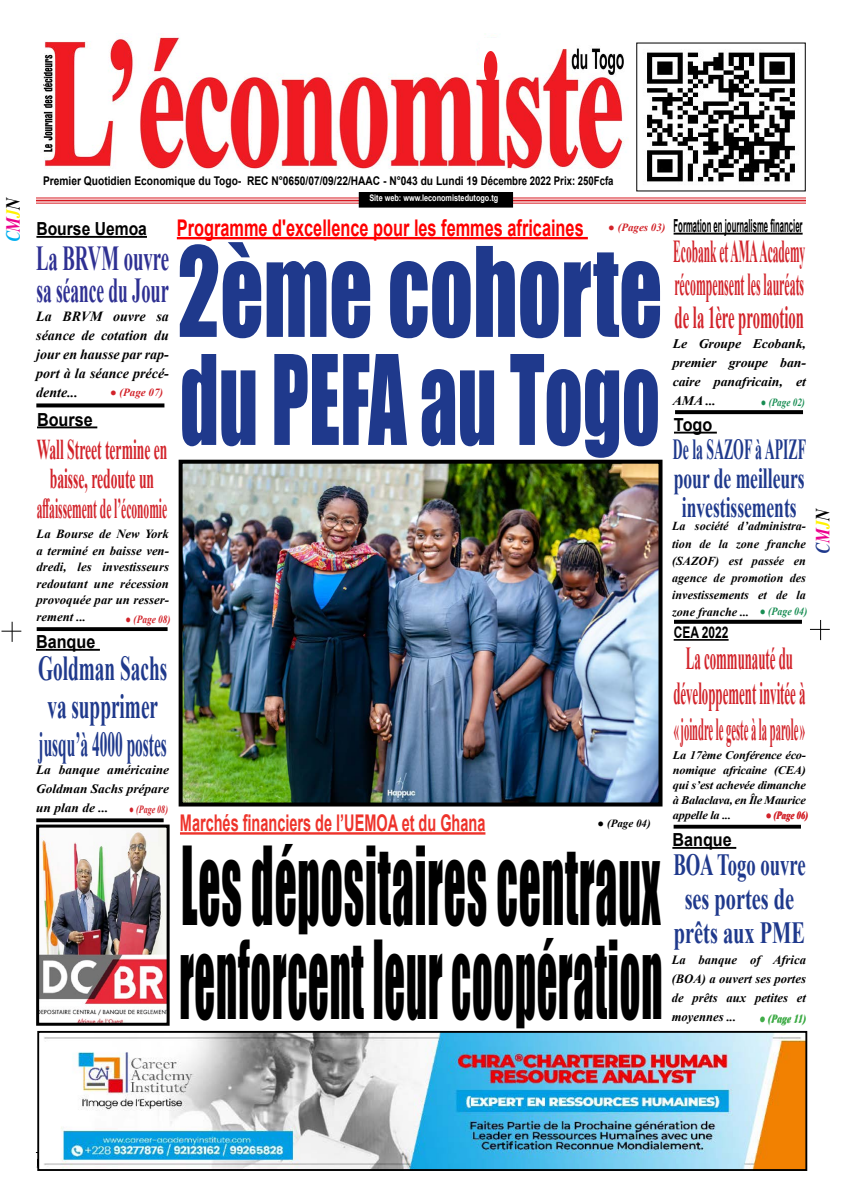
<style>
.page{position:relative;width:842px;height:1191px;background:#fff}
.page>*{position:absolute;margin:0;border:0;box-sizing:border-box;transform-origin:0 0}
.t1{font:115px/108px "Impact";color:#1f398c;scale:.74 1}
.t2{font:99.7px/94px "Impact";letter-spacing:.02em;color:#000;scale:.43 1}
.t3{font:700 35px/38px "Times New Roman";color:#1f398c;scale:.55 1}
.t4{font:700 35px/32px "Times New Roman";color:#2e3092;scale:.54 1}
.t5{font:700 32px/35px "Times New Roman";color:#d2232a;text-align:center;scale:.4 1}
.t6{font:700 31.9px/33px "Times New Roman";color:#d2232a;text-align:justify;scale:.36 1}
.t7{font:700 30.8px/34px "Times New Roman";color:#1f398c;text-align:center;scale:.61 1}
.t8{font:700 29.1px/29px "Times New Roman";color:#1f398c;text-align:justify;scale:.47 1}
.t9{font:700 28.7px/29.3px "Times New Roman";color:#d2232a;text-align:center;scale:.47 1}
.t10{font:700 23px "Arial";color:#f00;scale:.71 1}
.t11{font:700 23px "Arial";color:#ee332b;scale:.63 1}
.t12{font:italic 700 20px "Times New Roman";color:#1f398c;scale:.8 1}
.t13{font:italic 700 20px "Times New Roman";color:#00aeef;scale:.8 1}
.t14{font:700 18px "Arial";color:#000;scale:.43 1}
.t15{font:700 18px "Arial";color:#000;scale:.9 1}
.t16{font:700 18px "Arial";color:#000;scale:.87 1}
.t17{font:700 16px "Arial";color:#000;scale:.75 1}
.t18{font:italic 700 14px/19px "Times New Roman";color:#000;text-align:justify}
.t19{font:italic 700 13.1px/19px "Times New Roman";letter-spacing:-.01em;color:#000;text-align:justify;scale:1.06 1}
.t20{font:italic 700 12.7px/19px "Times New Roman";color:#000;text-align:justify;scale:1.06 1}
.t21{font:italic 700 12.6px/19px "Times New Roman";color:#000;text-align:justify}
.t22{font:italic 700 12.5px/16.5px "Times New Roman";color:#000;text-align:justify}
.t23{font:italic 700 12.2px/17px "Times New Roman";color:#000}
.t24{font:700 12px "Arial";color:#000;scale:.85 1}
.t25{font:italic 700 11.6px/15px "Times New Roman";letter-spacing:-.02em;color:#000;text-align:justify;scale:1.06 1}
.t26{font:italic 700 11px "Times New Roman";color:#d2232a}
.t27{font:italic 700 11px "Times New Roman";color:#000}
.t28{font:italic 700 11px "Times New Roman";color:#d2232a;scale:.85 1}
.t29{font:italic 700 11px "Times New Roman";color:#41ad49;scale:.89 1}
.t30{font:italic 700 11px "Times New Roman";color:#188d53;scale:.83 1}
.t31{font:italic 700 11px "Times New Roman";color:#d2232a;scale:.79 1}
.t32{font:italic 700 11px "Times New Roman";color:#d2232a;scale:.73 1}
.t33{font:700 9px "Arial";color:#fff;scale:.81 1}
.s1{color:#ec008c}
.s2{color:#fff200}
.s3{color:#000}
.s4{font-family:"Trebuchet"}
.s5{font-family:"Trebuchet";font-size:11px;color:#188d53}
.s6{font-size:11px;color:#188d53}
</style>
<div class="page">
<hr style="left:36px;top:1152px;width:770px;height:1px;background:#000">
<svg style="left:810px;top:620px;width:20px;height:20px"></svg>
<svg style="left:2px;top:622px;width:19px;height:20px"></svg>
<img style="left:647px;top:52px;width:148px;height:130px">
<img style="left:43px;top:33px;width:581px;height:136px">
<div style="left:480px;top:38px;width:22px;height:37px;background:#fff"></div>
<div style="left:484px;top:51px;width:13px;height:32px;background:#ed1d24;border-radius:50%"></div>
<hr style="left:36px;top:197px;width:770px;height:1px;background:#d71920">
<hr style="left:36px;top:200px;width:770px;height:1px;background:#d71920">
<hr style="left:36px;top:203px;width:770px;height:1px;background:#d71920">
<div style="left:359px;top:192px;width:153px;height:15px;background:#000"></div>
<div style="left:359px;top:192px;width:154px;height:16px;border:1px solid #000"></div>
<img style="left:40px;top:1034px;width:764px;height:134px">
<div style="left:37px;top:1031px;width:770px;height:140px;border:2px solid #000"></div>
<hr style="left:37px;top:426px;width:60px;height:2px;background:#000">
<img style="left:184px;top:465px;width:473px;height:336px">
<div style="left:179px;top:460px;width:483px;height:346px;border:4px solid #000"></div>
<svg style="left:37px;top:627px;width:131px;height:4px"></svg>
<svg style="left:36px;top:818px;width:128px;height:4px"></svg>
<svg style="left:674px;top:824px;width:127px;height:4px"></svg>
<svg style="left:36px;top:403px;width:128px;height:4px"></svg>
<hr style="left:36px;top:236px;width:111px;height:2px;background:#000">
<svg style="left:674px;top:620px;width:128px;height:4px"></svg>
<hr style="left:177px;top:237px;width:411px;height:2px;background:#f00">
<hr style="left:180px;top:832px;width:305px;height:2px;background:#ee332b">
<svg style="left:675px;top:410px;width:128px;height:4px"></svg>
<svg style="left:178px;top:459px;width:485px;height:1px"></svg>
<hr style="left:672px;top:847px;width:64px;height:2px;background:#000">
<hr style="left:674px;top:233px;width:129px;height:2px;background:#000">
<hr style="left:674px;top:432px;width:43px;height:1px;background:#000">
<hr style="left:674px;top:639px;width:55px;height:1px;background:#000">
<img style="left:40px;top:828px;width:126px;height:193px">
<div style="left:36px;top:824px;width:134px;height:201px;border:3px solid #000"></div>
<hr style="left:36px;top:649px;width:64px;height:2px;background:#000">
<p class="t24" style="left:43px;top:172px;width:673px">Premier Quotidien Economique du Togo- REC N°0650/07/09/22/HAAC - N°043 du Lundi 19 Décembre 2022 Prix: 250Fcfa</p>
<h3 class="t13" style="left:-1px;top:242px;width:59px;rotate:-90deg">C<span class="s1">M</span><span class="s2">J</span><span class="s3">N</span></h3>
<p class="t33" style="left:369px;top:191px;width:161px">Site web: www.leconomistedutogo.tg</p>
<h3 class="t14" style="left:674px;top:213px;width:302px">Formation en journalisme financier</h3>
<h3 class="t6" style="left:673px;top:234px;width:368px">Ecobank et AMA Academy récompensent les lauréats de la 1ère promotion</h3>
<h3 class="t10" style="left:177px;top:211px;width:575px">Programme d'excellence pour les femmes africaines</h3>
<h3 class="t16" style="left:36px;top:216px;width:129px">Bourse Uemoa</h3>
<p class="t26" style="left:608px;top:220px;width:59px"><span class="s4">●</span> (Pages 03)</p>
<h1 class="t1" style="left:178px;top:235px;width:657px">2ème cohorte du PEFA au Togo</h1>
<h3 class="t4" style="left:36px;top:241px;width:248px">La BRVM ouvre sa séance du Jour</h3>
<p class="t18" style="left:36px;top:306px;width:134px">La BRVM ouvre sa séance de cotation du jour en hausse par rap&shy;port à la séance précé&shy;dente...</p>
<p class="t19" style="left:673px;top:333px;width:127px">Le Groupe Ecobank, premier groupe ban&shy;caire panafricain, et AMA ...</p>
<p class="t26" style="left:110px;top:384px;width:55px"><span class="s4">●</span> (Page 07)</p>
<p class="t30" style="left:761px;top:395px;width:55px"><span class="s4">●</span> (Page 02)</p>
<h3 class="t15" style="left:37px;top:406px;width:64px">Bourse</h3>
<h3 class="t15" style="left:674px;top:412px;width:44px">Togo</h3>
<h3 class="t8" style="left:673px;top:434px;width:285px">De la SAZOF à APIZF pour de meilleurs investissements</h3>
<h3 class="t9" style="left:37px;top:434px;width:279px">Wall Street termine en baisse, redoute un affaissement de l’économie</h3>
<p class="t22" style="left:37px;top:525px;width:134px">La Bourse de New York a terminé en baisse ven&shy;dredi, les investisseurs redoutant une récession provoquée par un resser&shy;rement ...</p>
<p class="t28" style="left:126px;top:612px;width:54px"><span class="s4">●</span> (Page 08)</p>
<h3 class="t15" style="left:36px;top:629px;width:68px">Banque</h3>
<h3 class="t3" style="left:38px;top:648px;width:236px">Goldman Sachs va supprimer jusqu’à 4000 postes</h3>
<p class="t20" style="left:36px;top:759px;width:127px">La banque américaine Goldman Sachs prépare un plan de ...</p>
<p class="t32" style="left:129px;top:802px;width:54px"><span class="s4">●</span> (Page 08)</p>
<h3 class="t11" style="left:180px;top:806px;width:486px">Marchés financiers de l’UEMOA et du Ghana</h3>
<p class="t27" style="left:598px;top:815px;width:55px"><span class="s4">●</span> (Page 04)</p>
<h2 class="t2" style="left:179px;top:836px;width:1125px">Les dépositaires centraux renforcent leur coopération</h2>
<p class="t23" style="left:672px;top:517px;width:137px">La société d’administra&shy;tion de la zone franche (SAZOF) est passée en agence de promotion des investissements et de la zone franche ... <span class="s5">●</span> <span class="s6">(Page 04)</span></p>
<h3 class="t17" style="left:674px;top:621px;width:75px">CEA 2022</h3>
<h3 class="t5" style="left:673px;top:640px;width:332px">La communauté du développement invitée à «joindre le geste à la parole»</h3>
<p class="t25" style="left:673px;top:747px;width:127px">La 17ème Conférence éco&shy;nomique africaine (CEA) qui s’est achevée dimanche à Balaclava, en Île Maurice appelle la ...</p>
<p class="t31" style="left:766px;top:808px;width:55px"><span class="s4">●</span> (Page 06)</p>
<h3 class="t15" style="left:672px;top:827px;width:68px">Banque</h3>
<h3 class="t7" style="left:673px;top:846px;width:218px">BOA Togo ouvre ses portes de prêts aux PME</h3>
<p class="t21" style="left:672px;top:950px;width:136px">La banque of Africa (BOA) a ouvert ses portes de prêts aux petites et moyennes ...</p>
<p class="t29" style="left:759px;top:1011px;width:54px"><span class="s4">●</span> (Page 11)</p>
<h3 class="t12" style="left:809px;top:554px;width:59px;rotate:-90deg">C<span class="s1">M</span><span class="s2">J</span><span class="s3">N</span></h3>
</div>
